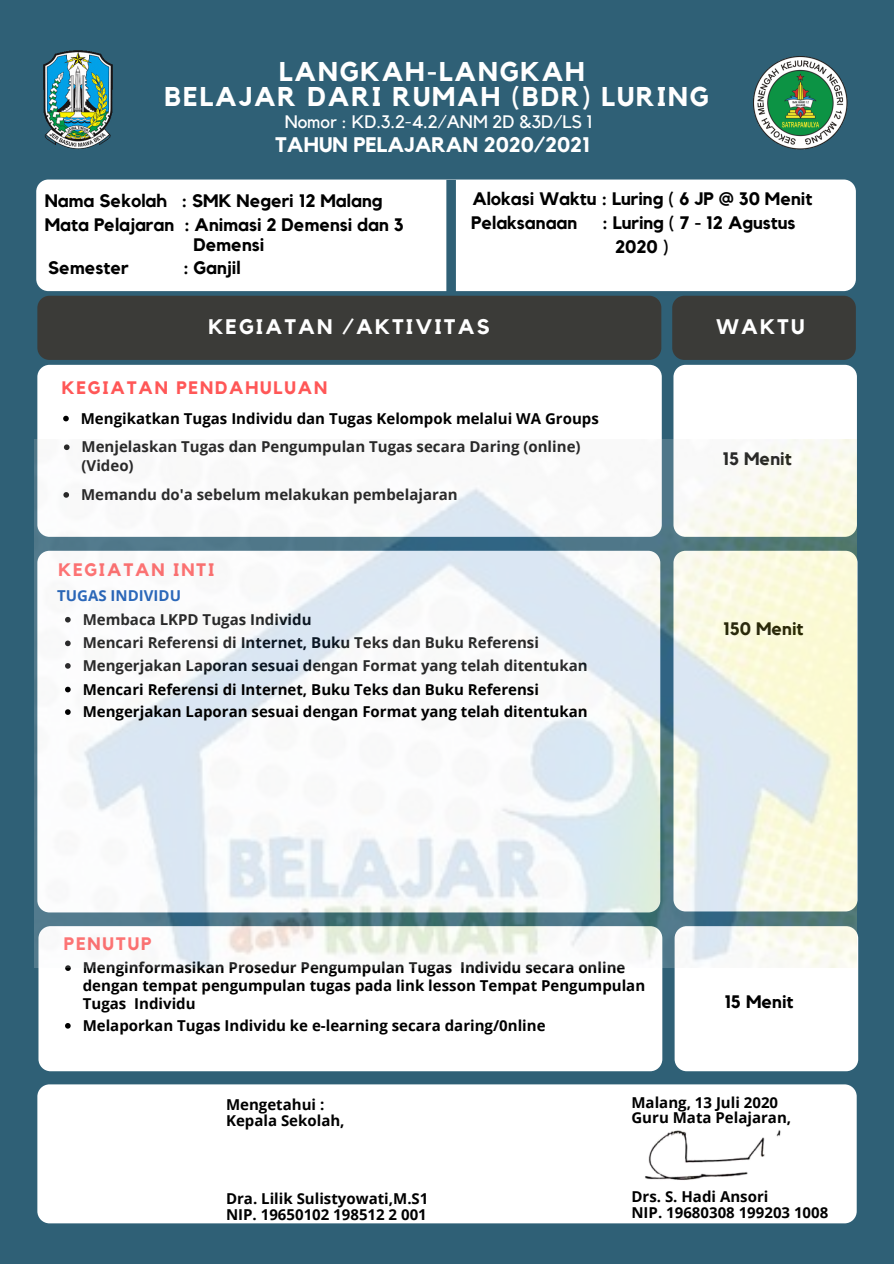
<style>
.page{position:relative;width:894px;height:1264px;background:#fff}
.page>*{position:absolute;margin:0;border:0;box-sizing:border-box;transform-origin:0 0}
.t1{font:700 27px/24.8px "Kollektif";letter-spacing:.07em;color:#fff;text-align:center}
.t2{font:700 21px "Kollektif";color:#fff}
.t3{font:700 21px "Kollektif";letter-spacing:.1em;color:#fff}
.t4{font:700 18px/24.9px "Kollektif";color:#000}
.t5{font:700 18px "Kollektif";letter-spacing:.1em;color:#ff5757}
.t6{font:18px "Kollektif";color:#fff}
.t7{font:700 15px/15.8px "Open Sans";color:#000}
.t8{font:700 15px "Open Sans";color:#004aad}
</style>
<div class="page">
<div style="left:0;top:0;width:893px;height:1263px;background:#2f6076"></div>
<div style="left:36px;top:179px;width:819px;height:112px;background:#fff;border-radius:12px"></div>
<div style="left:37px;top:296px;width:624px;height:64px;background:#3b3b38;border-radius:12px"></div>
<div style="left:672px;top:296px;width:183px;height:64px;background:#3b3b38;border-radius:12px"></div>
<div style="left:37px;top:365px;width:624px;height:172px;background:#fff;border-radius:12px"></div>
<div style="left:37px;top:1084px;width:819px;height:139px;background:#fff;border-radius:12px"></div>
<svg style="left:446px;top:180px;width:10px;height:111px"></svg>
<img style="left:753px;top:57px;width:94px;height:92px">
<img style="left:43px;top:50px;width:70px;height:100px">
<div style="left:673px;top:365px;width:183px;height:172px;background:#fff;border-radius:12px"></div>
<div style="left:38px;top:926px;width:624px;height:145px;background:#fff;border-radius:12px"></div>
<div style="left:674px;top:926px;width:183px;height:145px;background:#fff;border-radius:12px"></div>
<svg style="left:65px;top:967px;width:6px;height:3px"></svg>
<svg style="left:63px;top:416px;width:6px;height:5px"></svg>
<svg style="left:65px;top:1023px;width:6px;height:5px"></svg>
<img style="left:35px;top:439px;width:821px;height:528px">
<svg style="left:65px;top:686px;width:6px;height:6px"></svg>
<svg style="left:65px;top:709px;width:6px;height:6px"></svg>
<img style="left:645px;top:1130px;width:136px;height:50px">
<h1 class="t1" style="left:165px;top:60px;width:545px">LANGKAH-LANGKAH<br>BELAJAR DARI RUMAH (BDR) LURING</h1>
<p class="t6" style="left:284px;top:113px;width:309px">Nomor : KD.3.2-4.2/ANM 2D &amp;3D/LS 1</p>
<h2 class="t2" style="left:275px;top:135px;width:316px">TAHUN PELAJARAN 2020/2021</h2>
<p class="t4" style="left:45px;top:189px;width:360px">Nama Sekolah : SMK Negeri 12 Malang<br>Mata Pelajaran : Animasi 2 Demensi dan 3</p>
<p class="t4" style="left:193px;top:233px;width:72px">Demensi</p>
<p class="t4" style="left:48px;top:256px;width:82px">Semester</p>
<p class="t4" style="left:183px;top:256px;width:59px">: Ganjil</p>
<p class="t4" style="left:472px;top:187px;width:341px">Alokasi Waktu : Luring ( 6 JP @ 30 Menit</p>
<p class="t4" style="left:471px;top:210px;width:107px">Pelaksanaan</p>
<p class="t4" style="left:615px;top:210px;width:182px;text-indent:-13px">: Luring ( 7 - 12 Agustus<br>2020 )</p>
<h2 class="t3" style="left:208px;top:317px;width:282px">KEGIATAN /AKTIVITAS</h2>
<h2 class="t3" style="left:715px;top:317px;width:90px">WAKTU</h2>
<p class="t5" style="left:62px;top:379px;width:267px">KEGIATAN PENDAHULUAN</p>
<p class="t7" style="left:81px;top:410px;width:519px">Mengikatkan Tugas Individu dan Tugas Kelompok melalui WA Groups</p>
<p class="t7" style="left:81px;top:437px;width:500px;line-height:19.2px">Menjelaskan Tugas dan Pengumpulan Tugas secara Daring (online) (Video)</p>
<p class="t4" style="left:722px;top:447px;width:71px">15 Menit</p>
<p class="t7" style="left:81px;top:486px;width:378px">Memandu do'a sebelum melakukan pembelajaran</p>
<p class="t5" style="left:58px;top:562px;width:157px">KEGIATAN INTI</p>
<p class="t8" style="left:57px;top:585px;width:125px">TUGAS INDIVIDU</p>
<p class="t7" style="left:83px;top:611px;width:230px">Membaca LKPD Tugas Individu</p>
<p class="t7" style="left:83px;top:631px;width:506px;line-height:22.5px">Mencari Referensi di Internet, Buku Teks dan Buku Referensi<br>Mengerjakan Laporan sesuai dengan Format yang telah ditentukan</p>
<p class="t7" style="left:83px;top:677px;width:506px;line-height:22.5px">Mencari Referensi di Internet, Buku Teks dan Buku Referensi<br>Mengerjakan Laporan sesuai dengan Format yang telah ditentukan</p>
<p class="t4" style="left:722px;top:616px;width:82px">150 Menit</p>
<p class="t5" style="left:64px;top:935px;width:89px">PENUTUP</p>
<p class="t7" style="left:83px;top:958px;width:563px;line-height:18px">Menginformasikan Prosedur Pengumpulan Tugas Individu secara online dengan tempat pengumpulan tugas pada link lesson Tempat Pengumpulan<br>Tugas Individu</p>
<p class="t7" style="left:83px;top:1017px;width:464px">Melaporkan Tugas Individu ke e-learning secara daring/0nline</p>
<p class="t4" style="left:724px;top:989px;width:71px">15 Menit</p>
<p class="t7" style="left:226px;top:1096px;width:120px">Mengetahui :<br>Kepala Sekolah,</p>
<p class="t7" style="left:226px;top:1190px;width:204px">Dra. Lilik Sulistyowati,M.S1<br>NIP. 19650102 198512 2 001</p>
<p class="t7" style="left:631px;top:1093px;width:161px">Malang, 13 Juli 2020<br>Guru Mata Pelajaran,</p>
<p class="t7" style="left:631px;top:1188px;width:198px">Drs. S. Hadi Ansori<br>NIP. 19680308 199203 1008</p>
</div>
